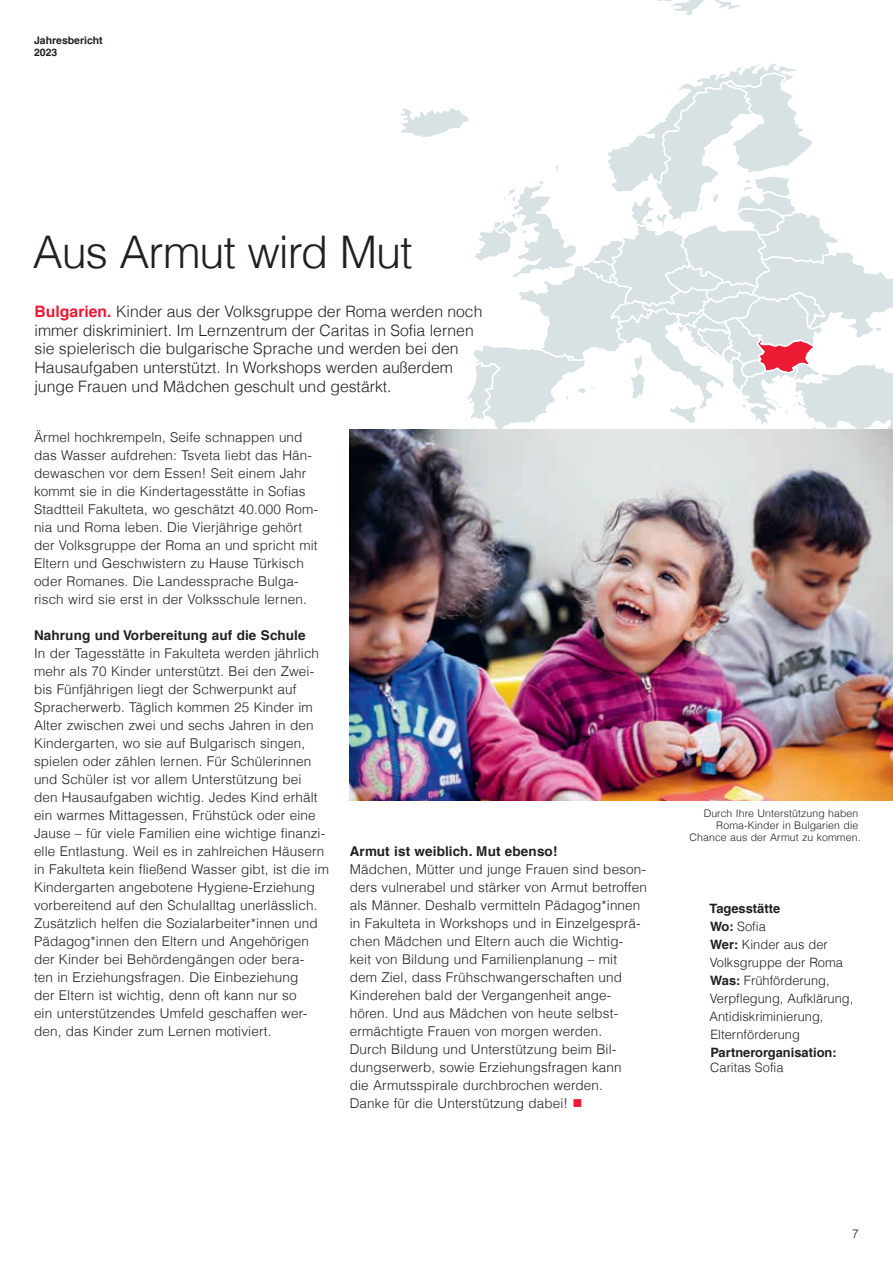
<style>
.page{position:relative;width:893px;height:1263px;background:#fff}
.page>*{position:absolute;margin:0;border:0;box-sizing:border-box;transform-origin:0 0}
.t1{font:300 45px "Helvetica LT Com";letter-spacing:-.025em;color:#231f20}
.t2{font:300 15.75px/18.8px "Helvetica LT Com";color:#231f20}
.t3{font:300 13.5px/18px "Helvetica LT Com";letter-spacing:.01em;color:#231f20}
.t4{font:700 13.5px "Helvetica LT Com";letter-spacing:.01em;color:#231f20}
.t5{font:300 12.9px/18px "Helvetica LT Com";color:#231f20}
.t6{font:700 12.9px "Helvetica LT Com";color:#231f20}
.t7{font:300 12px "Helvetica LT Com";color:#231f20}
.t8{font:300 10.5px/12px "Helvetica LT Com";letter-spacing:.01em;color:#231f20;text-align:right}
.t9{font:700 10.5px/12px "Helvetica LT Com";color:#231f20}
.s1{font-weight:700;color:#ed1a33}
.s2{color:#ed1a33}
.s3{font-weight:700}
</style>
<div class="page">
<svg style="left:657px;top:0;width:84px;height:15px"></svg>
<svg style="left:402px;top:64px;width:491px;height:365px"></svg>
<img style="left:350px;top:429px;width:543px;height:372px">
<p class="t9" style="left:34px;top:34px;width:70px">Jahresbericht<br>2023</p>
<h1 class="t1" style="left:33px;top:224px;width:381px">Aus Armut wird Mut</h1>
<p class="t2" style="left:34px;top:302px;width:449px"><span class="s1">Bulgarien.</span> Kinder aus der Volksgruppe der Roma werden noch immer diskriminiert. Im Lernzentrum der Caritas in Sofia lernen sie spielerisch die bulgarische Sprache und werden bei den Hausaufgaben unterstützt. In Workshops werden außerdem junge Frauen und Mädchen geschult und gestärkt.</p>
<p class="t3" style="left:34px;top:428px;width:285px">Ärmel hochkrempeln, Seife schnappen und das Wasser aufdrehen: Tsveta liebt das Hän&shy;dewaschen vor dem Essen! Seit einem Jahr kommt sie in die Kindertagesstätte in Sofias Stadtteil Fakulteta, wo geschätzt 40.000 Rom&shy;nia und Roma leben. Die Vierjährige gehört der Volksgruppe der Roma an und spricht mit Eltern und Geschwistern zu Hause Türkisch oder Romanes. Die Landessprache Bulga&shy;risch wird sie erst in der Volksschule lernen.</p>
<p class="t4" style="left:34px;top:627px;width:273px">Nahrung und Vorbereitung auf die Schule</p>
<p class="t3" style="left:34px;top:644px;width:296px">In der Tagesstätte in Fakulteta werden jährlich mehr als 70 Kinder unterstützt. Bei den Zwei&shy;bis Fünfjährigen liegt der Schwerpunkt auf Spracherwerb. Täglich kommen 25 Kinder im Alter zwischen zwei und sechs Jahren in den Kindergarten, wo sie auf Bulgarisch singen, spielen oder zählen lernen. Für Schülerinnen und Schüler ist vor allem Unterstützung bei<br>den Hausaufgaben wichtig. Jedes Kind erhält ein warmes Mittagessen, Frühstück oder eine Jause – für viele Familien eine wichtige finanzi&shy;elle Entlastung. Weil es in zahlreichen Häusern in Fakulteta kein fließend Wasser gibt, ist die im Kindergarten angebotene Hygiene-Erziehung vorbereitend auf den Schulalltag unerlässlich.<br>Zusätzlich helfen die Sozialarbeiter*innen und Pädagog*innen den Eltern und Angehörigen der Kinder bei Behördengängen oder bera-<br>ten in Erziehungsfragen. Die Einbeziehung<br>der Eltern ist wichtig, denn oft kann nur so<br>ein unterstützendes Umfeld geschaffen wer&shy;den, das Kinder zum Lernen motiviert.</p>
<p class="t4" style="left:350px;top:843px;width:209px">Armut ist weiblich. Mut ebenso!</p>
<p class="t3" style="left:350px;top:860px;width:299px">Mädchen, Mütter und junge Frauen sind beson&shy;ders vulnerabel und stärker von Armut betroffen als Männer. Deshalb vermitteln Pädagog*innen in Fakulteta in Workshops und in Einzelgesprä&shy;chen Mädchen und Eltern auch die Wichtig&shy;keit von Bildung und Familienplanung – mit dem Ziel, dass Frühschwangerschaften und Kinderehen bald der Vergangenheit ange&shy;hören. Und aus Mädchen von heute selbst&shy;ermächtigte Frauen von morgen werden.<br>Durch Bildung und Unterstützung beim Bil&shy;dungserwerb, sowie Erziehungsfragen kann<br>die Armutsspirale durchbrochen werden.<br>Danke für die Unterstützung dabei! <span class="s2">■</span></p>
<p class="t8" style="left:689px;top:807px;width:173px">Durch Ihre Unterstützung haben<br>Roma-Kinder in Bulgarien die<br>Chance aus der Armut zu kommen.</p>
<p class="t5" style="left:709px;top:899px;width:145px"><span class="s3">Tagesstätte<br>Wo:</span> Sofia<br><span class="s3">Wer:</span> Kinder aus der<br>Volksgruppe der Roma<br><span class="s3">Was:</span> Frühförderung,<br>Verpflegung, Aufklärung,<br>Antidiskriminierung,<br>Elternförderung</p>
<p class="t6" style="left:710px;top:1044px;width:128px">Partnerorganisation:</p>
<p class="t5" style="left:710px;top:1058px;width:75px">Caritas Sofia</p>
<p class="t7" style="left:852px;top:1226px;width:8px">7</p>
</div>
